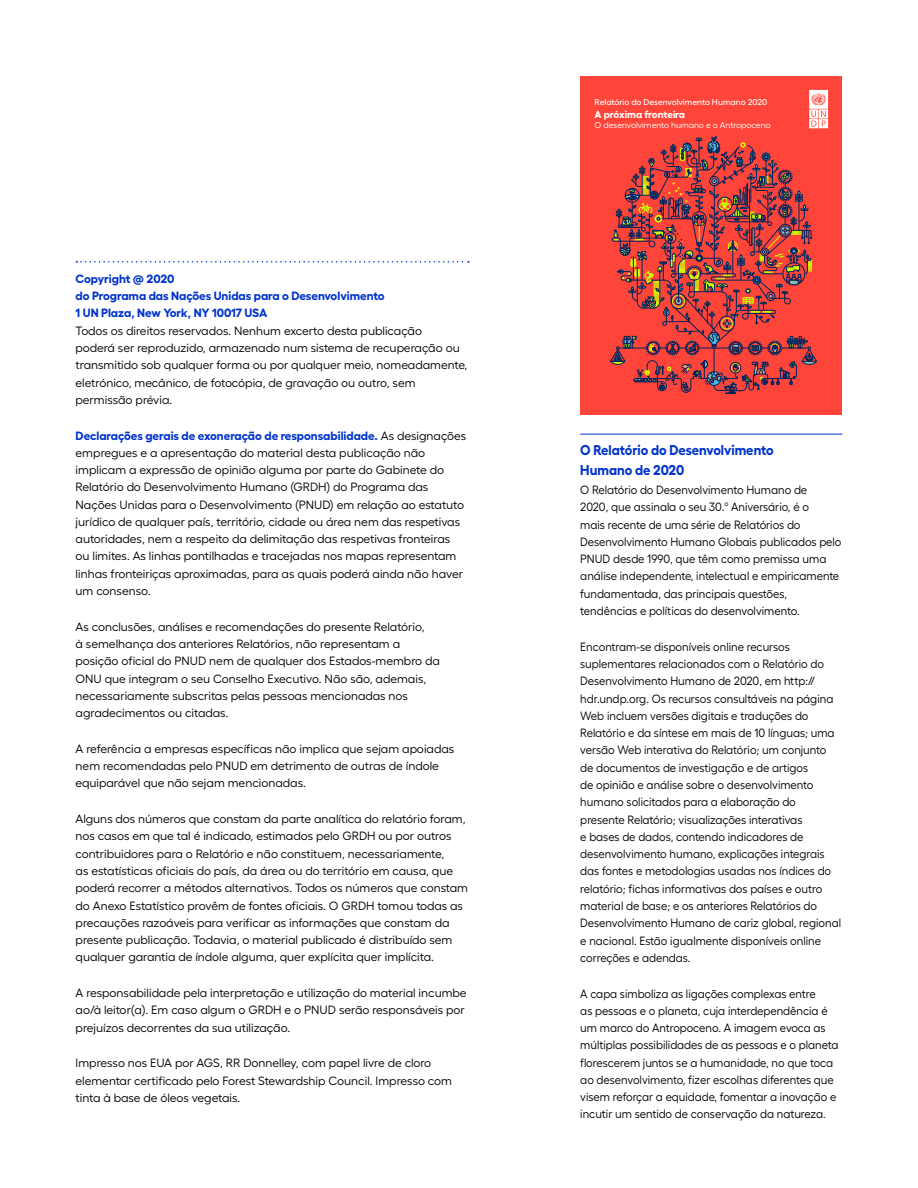
<style>
.page{position:relative;width:918px;height:1188px;background:#fff}
.page>*{position:absolute;margin:0;border:0;box-sizing:border-box;transform-origin:0 0}
.t1{font:700 14.25px/20.5px "Fellix";color:#0034cd;scale:.94 1}
.t2{font:12px/17.2px "Fellix";color:#000}
.t3{font:12px/17.2px "Fellix";color:#000;scale:.94 1}
.t4{font:700 12px/17.2px "Fellix";letter-spacing:-.005em;color:#0034cd}
.t5{font:700 10.2px "Fellix";letter-spacing:-.01em;color:#fff}
.t6{font:500 8.55px "Fellix";letter-spacing:-.005em;color:#fff}
.t7{font:8.55px "Fellix";letter-spacing:-.005em;color:#fff}
.s1{font-weight:700;color:#0034cd}
</style>
<div class="page">
<svg style="left:76px;top:261px;width:393px;height:2px"></svg>
<hr style="left:580px;top:434px;width:262px;height:1px;background:#0034cd">
<div style="left:581px;top:76px;width:261px;height:338px;background:#ff4539"></div>
<svg style="left:610px;top:137px;width:207px;height:257px"></svg>
<svg style="left:809px;top:90px;width:19px;height:38px"></svg>
<p class="t4" style="left:76px;top:269px;width:311px">Copyright @ 2020<br>do Programa das Nações Unidas para o Desenvolvimento<br>1 UN Plaza, New York, NY 10017 USA</p>
<p class="t2" style="left:76px;top:321px;width:393px">Todos os direitos reservados. Nenhum excerto desta publicação<br>poderá ser reproduzido, armazenado num sistema de recuperação ou transmitido sob qualquer forma ou por qualquer meio, nomeadamente, eletrónico, mecânico, de fotocópia, de gravação ou outro, sem permissão prévia.</p>
<p class="t2" style="left:76px;top:425px;width:392px"><span class="s1">Declarações gerais de exoneração de responsabilidade.</span> As designações empregues e a apresentação do material desta publicação não implicam a expressão de opinião alguma por parte do Gabinete do Relatório do Desenvolvimento Humano (GRDH) do Programa das Nações Unidas para o Desenvolvimento (PNUD) em relação ao estatuto jurídico de qualquer país, território, cidade ou área nem das respetivas autoridades, nem a respeito da delimitação das respetivas fronteiras ou limites. As linhas pontilhadas e tracejadas nos mapas representam linhas fronteiriças aproximadas, para as quais poderá ainda não haver um consenso.</p>
<p class="t2" style="left:76px;top:617px;width:366px">As conclusões, análises e recomendações do presente Relatório,<br>à semelhança dos anteriores Relatórios, não representam a posição oficial do PNUD nem de qualquer dos Estados-membro da ONU que integram o seu Conselho Executivo. Não são, ademais, necessariamente subscritas pelas pessoas mencionadas nos agradecimentos ou citadas.</p>
<p class="t2" style="left:76px;top:739px;width:380px">A referência a empresas específicas não implica que sejam apoiadas nem recomendadas pelo PNUD em detrimento de outras de índole equiparável que não sejam mencionadas.</p>
<p class="t2" style="left:76px;top:809px;width:394px">Alguns dos números que constam da parte analítica do relatório foram, nos casos em que tal é indicado, estimados pelo GRDH ou por outros contribuidores para o Relatório e não constituem, necessariamente,<br>as estatísticas oficiais do país, da área ou do território em causa, que poderá recorrer a métodos alternativos. Todos os números que constam do Anexo Estatístico provêm de fontes oficiais. O GRDH tomou todas as precauções razoáveis para verificar as informações que constam da presente publicação. Todavia, o material publicado é distribuído sem qualquer garantia de índole alguma, quer explícita quer implícita.</p>
<p class="t2" style="left:76px;top:983px;width:393px">A responsabilidade pela interpretação e utilização do material incumbe ao/à leitor(a). Em caso algum o GRDH e o PNUD serão responsáveis por prejuízos decorrentes da sua utilização.</p>
<p class="t2" style="left:76px;top:1053px;width:378px">Impresso nos EUA por AGS, RR Donnelley, com papel livre de cloro elementar certificado pelo Forest Stewardship Council. Impresso com tinta à base de óleos vegetais.</p>
<p class="t6" style="left:595px;top:95px;width:174px">Relatório do Desenvolvimento Humano 2020</p>
<p class="t5" style="left:595px;top:107px;width:92px">A próxima fronteira</p>
<p class="t7" style="left:595px;top:118px;width:178px">O desenvolvimento humano e o Antropoceno</p>
<p class="t1" style="left:580px;top:438px;width:207px">O Relatório do Desenvolvimento<br>Humano de 2020</p>
<p class="t3" style="left:580px;top:480px;width:279px">O Relatório do Desenvolvimento Humano de<br>2020, que assinala o seu 30.º Aniversário, é o<br>mais recente de uma série de Relatórios do Desenvolvimento Humano Globais publicados pelo PNUD desde 1990, que têm como premissa uma análise independente, intelectual e empiricamente fundamentada, das principais questões, tendências e políticas do desenvolvimento.</p>
<p class="t3" style="left:580px;top:637px;width:279px">Encontram-se disponíveis online recursos suplementares relacionados com o Relatório do Desenvolvimento Humano de 2020, em http:// hdr.undp.org. Os recursos consultáveis na página Web incluem versões digitais e traduções do Relatório e da síntese em mais de 10 línguas; uma versão Web interativa do Relatório; um conjunto de documentos de investigação e de artigos<br>de opinião e análise sobre o desenvolvimento humano solicitados para a elaboração do presente Relatório; visualizações interativas<br>e bases de dados, contendo indicadores de desenvolvimento humano, explicações integrais das fontes e metodologias usadas nos índices do relatório; fichas informativas dos países e outro material de base; e os anteriores Relatórios do Desenvolvimento Humano de cariz global, regional e nacional. Estão igualmente disponíveis online correções e adendas.</p>
<p class="t3" style="left:580px;top:984px;width:276px">A capa simboliza as ligações complexas entre<br>as pessoas e o planeta, cuja interdependência é um marco do Antropoceno. A imagem evoca as múltiplas possibilidades de as pessoas e o planeta florescerem juntos se a humanidade, no que toca ao desenvolvimento, fizer escolhas diferentes que visem reforçar a equidade, fomentar a inovação e incutir um sentido de conservação da natureza.</p>
</div>
